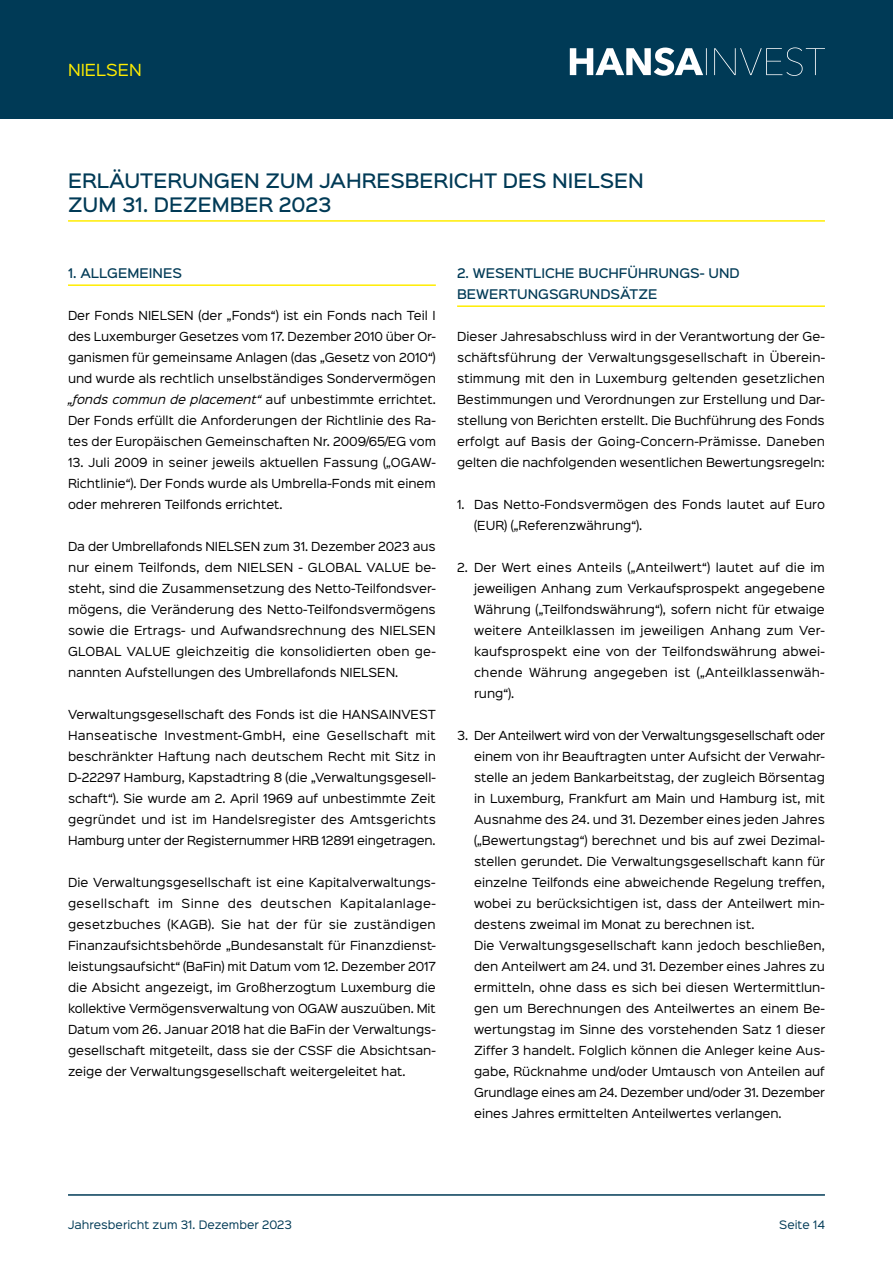
<style>
.page{position:relative;width:893px;height:1263px;background:#fff}
.page>*{position:absolute;margin:0;border:0;box-sizing:border-box;transform-origin:0 0}
.t1{font:500 18px/24px "Sinkin Sans 500";color:#003a56}
.t2{font:15px "Sinkin Sans 400";color:#ffed00}
.t3{font:500 12px/21px "Sinkin Sans 500";color:#003a56}
.t4{font:11.25px/21px "Sinkin Sans 400";color:#000;text-align:justify}
.t5{font:10.5px "Sinkin Sans 400";color:#003a56}
.s1{font-style:italic}
</style>
<div class="page">
<div style="left:0;top:0;width:893px;height:119px;background:#003a56"></div>
<svg style="left:570px;top:47px;width:255px;height:29px"></svg>
<hr style="left:68px;top:1194px;width:757px;height:2px;background:#003a56">
<hr style="left:68px;top:220px;width:757px;height:2px;background:#ffed00">
<hr style="left:68px;top:284px;width:368px;height:2px;background:#ffed00">
<hr style="left:457px;top:305px;width:368px;height:2px;background:#ffed00">
<h2 class="t2" style="left:68px;top:57px;width:75px">NIELSEN</h2>
<h1 class="t1" style="left:68px;top:167px;width:577px">ERLÄUTERUNGEN ZUM JAHRESBERICHT DES NIELSEN<br>ZUM 31. DEZEMBER 2023</h1>
<p class="t3" style="left:68px;top:262px;width:115px">1. ALLGEMEINES</p>
<p class="t4" style="left:68px;top:304px;width:369px">Der Fonds NIELSEN (der „Fonds“) ist ein Fonds nach Teil I des Luxemburger Gesetzes vom 17. Dezember 2010 über Or&shy;ganismen für gemeinsame Anlagen (das „Gesetz von 2010“) und wurde als rechtlich unselbständiges Sondervermögen <span class="s1">„fonds commun de placement“</span> auf unbestimmte errichtet.<br>Der Fonds erfüllt die Anforderungen der Richtlinie des Ra&shy;tes der Europäischen Gemeinschaften Nr. 2009/65/EG vom</p>
<p class="t4" style="left:68px;top:451px;width:369px">13. Juli 2009 in seiner jeweils aktuellen Fassung („OGAW-Richtlinie“). Der Fonds wurde als Umbrella-Fonds mit einem oder mehreren Teilfonds errichtet.</p>
<p class="t4" style="left:68px;top:535px;width:369px">Da der Umbrellafonds NIELSEN zum 31. Dezember 2023 aus nur einem Teilfonds, dem NIELSEN - GLOBAL VALUE be&shy;steht, sind die Zusammensetzung des Netto-Teilfondsver&shy;mögens, die Veränderung des Netto-Teilfondsvermögens sowie die Ertrags- und Aufwandsrechnung des NIELSEN GLOBAL VALUE gleichzeitig die konsolidierten oben ge&shy;nannten Aufstellungen des Umbrellafonds NIELSEN.</p>
<p class="t4" style="left:68px;top:703px;width:370px">Verwaltungsgesellschaft des Fonds ist die HANSAINVEST Hanseatische Investment-GmbH, eine Gesellschaft mit beschränkter Haftung nach deutschem Recht mit Sitz in D-22297 Hamburg, Kapstadtring 8 (die „Verwaltungsgesell&shy;schaft“). Sie wurde am 2. April 1969 auf unbestimmte Zeit gegründet und ist im Handelsregister des Amtsgerichts Hamburg unter der Registernummer HRB 12891 eingetragen.</p>
<p class="t4" style="left:68px;top:871px;width:370px">Die Verwaltungsgesellschaft ist eine Kapitalverwaltungs&shy;gesellschaft im Sinne des deutschen Kapitalanlage&shy;gesetzbuches (KAGB). Sie hat der für sie zuständigen Finanzaufsichtsbehörde „Bundesanstalt für Finanzdienst&shy;leistungsaufsicht“ (BaFin) mit Datum vom 12. Dezember 2017 die Absicht angezeigt, im Großherzogtum Luxemburg die kollektive Vermögensverwaltung von OGAW auszuüben. Mit Datum vom 26. Januar 2018 hat die BaFin der Verwaltungs&shy;gesellschaft mitgeteilt, dass sie der CSSF die Absichtsan&shy;zeige der Verwaltungsgesellschaft weitergeleitet hat.</p>
<p class="t3" style="left:457px;top:262px;width:284px">2. WESENTLICHE BUCHFÜHRUNGS- UND<br>BEWERTUNGSGRUNDSÄTZE</p>
<p class="t4" style="left:457px;top:325px;width:369px">Dieser Jahresabschluss wird in der Verantwortung der Ge&shy;schäftsführung der Verwaltungsgesellschaft in Überein&shy;stimmung mit den in Luxemburg geltenden gesetzlichen Bestimmungen und Verordnungen zur Erstellung und Dar&shy;stellung von Berichten erstellt. Die Buchführung des Fonds erfolgt auf Basis der Going-Concern-Prämisse. Daneben gelten die nachfolgenden wesentlichen Bewertungsregeln:</p>
<p class="t4" style="left:474px;top:493px;width:352px;text-indent:-17px">1. Das Netto-Fondsvermögen des Fonds lautet auf Euro (EUR) („Referenzwährung“).</p>
<p class="t4" style="left:474px;top:556px;width:352px;text-indent:-17px">2. Der Wert eines Anteils („Anteilwert“) lautet auf die im jeweiligen Anhang zum Verkaufsprospekt angegebene Währung („Teilfondswährung“), sofern nicht für etwaige weitere Anteilklassen im jeweiligen Anhang zum Ver&shy;kaufsprospekt eine von der Teilfondswährung abwei&shy;chende Währung angegeben ist („Anteilklassenwäh&shy;rung“).</p>
<p class="t4" style="left:474px;top:724px;width:352px;text-align:left;text-indent:-17px">3. Der Anteilwert wird von der Verwaltungsgesellschaft oder einem von ihr Beauftragten unter Aufsicht der Verwahr&shy;stelle an jedem Bankarbeitstag, der zugleich Börsentag in Luxemburg, Frankfurt am Main und Hamburg ist, mit Ausnahme des 24. und 31. Dezember eines jeden Jahres („Bewertungstag“) berechnet und bis auf zwei Dezimal&shy;stellen gerundet. Die Verwaltungsgesellschaft kann für einzelne Teilfonds eine abweichende Regelung treffen, wobei zu berücksichtigen ist, dass der Anteilwert min&shy;destens zweimal im Monat zu berechnen ist.<br>Die Verwaltungsgesellschaft kann jedoch beschließen, den Anteilwert am 24. und 31. Dezember eines Jahres zu ermitteln, ohne dass es sich bei diesen Wertermittlun&shy;gen um Berechnungen des Anteilwertes an einem Be&shy;wertungstag im Sinne des vorstehenden Satz 1 dieser Ziffer 3 handelt. Folglich können die Anleger keine Aus&shy;gabe, Rücknahme und/oder Umtausch von Anteilen auf Grundlage eines am 24. Dezember und/oder 31. Dezember eines Jahres ermittelten Anteilwertes verlangen.</p>
<p class="t5" style="left:68px;top:1216px;width:225px">Jahresbericht zum 31. Dezember 2023</p>
<p class="t5" style="left:779px;top:1216px;width:47px">Seite 14</p>
</div>
